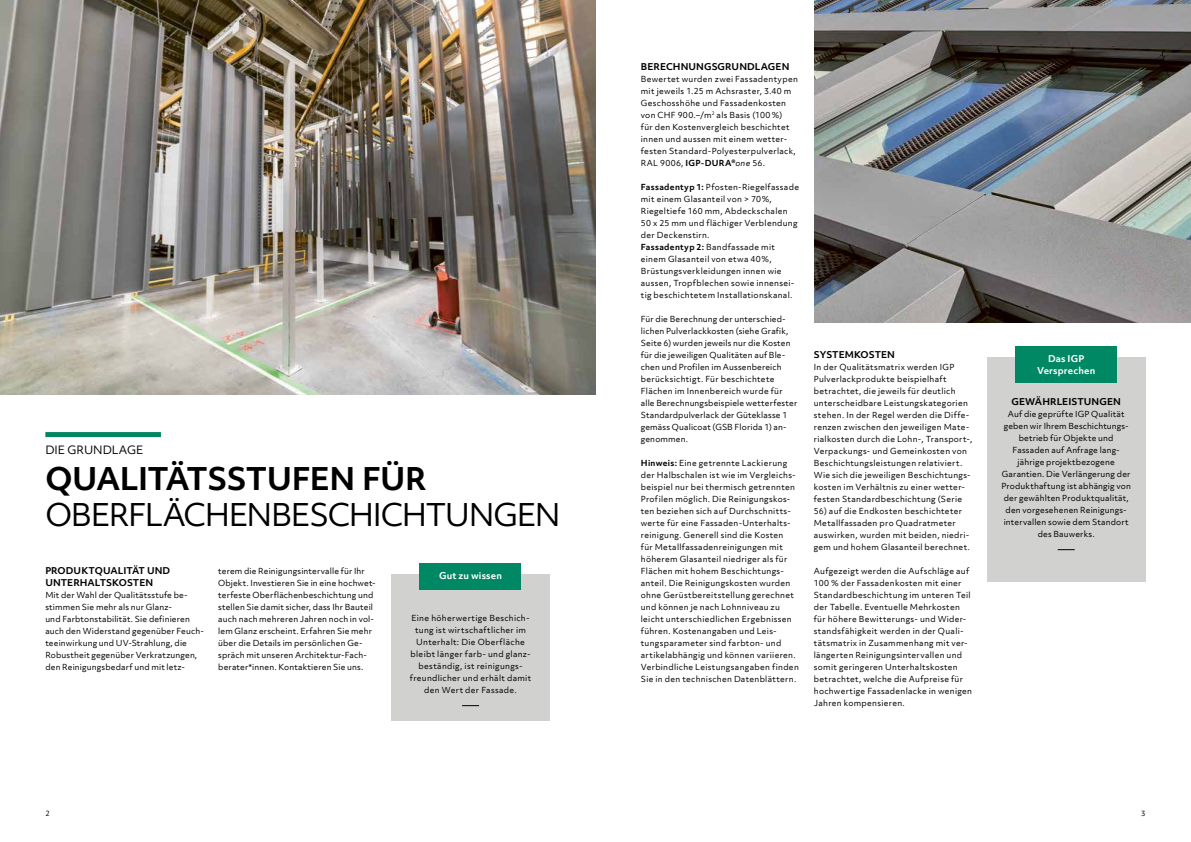
<style>
.page{position:relative;width:1191px;height:842px;background:#fff}
.page>*{position:absolute;margin:0;border:0;box-sizing:border-box;transform-origin:0 0}
.t1{font:30px "Objektiv Mk 3";letter-spacing:-.045em;color:#000}
.t2{font:700 30px "Objektiv Mk 3";letter-spacing:-.02em;color:#000}
.t3{font:11px "Objektiv Mk 3";color:#000}
.t4{font:700 9px/12px "Objektiv Mk 3";letter-spacing:.005em;color:#000}
.t5{font:700 9px/12px "Objektiv Mk 3";letter-spacing:.015em;color:#fff;text-align:center}
.t6{font:8px/12px "Objektiv Mk 3";letter-spacing:.035em;color:#000}
.t7{font:8px/12px "Objektiv Mk 3";letter-spacing:.015em;color:#000}
.t8{font:7px "Objektiv Mk 3";color:#000}
.s1{font-weight:700}
.s2{font-style:italic}
</style>
<div class="page">
<img style="left:0;top:0;width:595px;height:394px">
<img style="left:814px;top:0;width:377px;height:322px">
<div style="left:45px;top:432px;width:116px;height:5px;background:#008764"></div>
<div style="left:391px;top:574px;width:159px;height:147px;background:#d1d1cf"></div>
<svg style="left:462px;top:705px;width:17px;height:1px"></svg>
<div style="left:419px;top:563px;width:102px;height:26px;background:#008764"></div>
<div style="left:986px;top:358px;width:159px;height:224px;background:#d1d1cf"></div>
<svg style="left:1057px;top:549px;width:17px;height:1px"></svg>
<div style="left:1015px;top:346px;width:101px;height:36px;background:#008764"></div>
<h2 class="t3" style="left:45px;top:442px;width:100px">DIE GRUNDLAGE</h2>
<h1 class="t2" style="left:45px;top:458px;width:383px">QUALITÄTSSTUFEN FÜR</h1>
<h1 class="t1" style="left:45px;top:494px;width:517px">OBERFLÄCHENBESCHICHTUNGEN</h1>
<p class="t4" style="left:45px;top:564px;width:126px">PRODUKTQUALITÄT UND<br>UNTERHALTSKOSTEN</p>
<p class="t7" style="left:45px;top:589px;width:160px">Mit der Wahl der Qualitätsstufe be&shy;stimmen Sie mehr als nur Glanz-<br>und Farbtonstabilität. Sie definieren auch den Widerstand gegenüber Feuch&shy;teeinwirkung und UV-Strahlung, die Robustheit gegenüber Verkratzungen, den Reinigungsbedarf und mit letz-</p>
<p class="t7" style="left:218px;top:565px;width:159px">terem die Reinigungsintervalle für Ihr Objekt. Investieren Sie in eine hochwet&shy;terfeste Oberflächenbeschichtung und stellen Sie damit sicher, dass Ihr Bauteil auch nach mehreren Jahren noch in vol&shy;lem Glanz erscheint. Erfahren Sie mehr über die Details im persönlichen Ge&shy;spräch mit unseren Architektur-Fach&shy;berater*innen. Kontaktieren Sie uns.</p>
<p class="t5" style="left:439px;top:569px;width:64px">Gut zu wissen</p>
<p class="t6" style="left:410px;top:612px;width:123px;text-align:center">Eine höherwertige Beschich&shy;tung ist wirtschaftlicher im<br>Unterhalt: Die Oberfläche bleibt länger farb- und glanz&shy;beständig, ist reinigungs&shy;freundlicher und erhält damit den Wert der Fassade.</p>
<p class="t4" style="left:641px;top:60px;width:150px">BERECHNUNGSGRUNDLAGEN</p>
<p class="t6" style="left:641px;top:73px;width:158px">Bewertet wurden zwei Fassadentypen mit jeweils 1.25 m Achsraster, 3.40 m Geschosshöhe und Fassadenkosten von CHF 900.–/m<sup>2</sup> als Basis (100 %)<br>für den Kostenvergleich beschichtet innen und aussen mit einem wetter&shy;festen Standard-Polyesterpulverlack, RAL 9006, <span class="s1">IGP-DURA®</span><span class="s2">one</span> 56.</p>
<p class="t6" style="left:641px;top:181px;width:160px"><span class="s1">Fassadentyp 1:</span> Pfosten-Riegelfassade mit einem Glasanteil von &gt; 70%, Riegeltiefe 160 mm, Abdeckschalen 50 x 25 mm und flächiger Verblendung der Deckenstirn.<br><span class="s1">Fassadentyp 2:</span> Bandfassade mit einem Glasanteil von etwa 40%, Brüstungsverkleidungen innen wie aussen, Tropfblechen sowie innensei&shy;tig beschichtetem Installationskanal.</p>
<p class="t7" style="left:641px;top:313px;width:158px">Für die Berechnung der unterschied&shy;lichen Pulverlackkosten (siehe Grafik, Seite 6) wurden jeweils nur die Kosten für die jeweiligen Qualitäten auf Ble&shy;chen und Profilen im Aussenbereich berücksichtigt. Für beschichtete Flächen im Innenbereich wurde für alle Berechnungsbeispiele wetterfester Standardpulverlack der Güteklasse 1 gemäss Qualicoat (GSB Florida 1) an&shy;genommen.</p>
<p class="t6" style="left:641px;top:457px;width:159px"><span class="s1">Hinweis:</span> Eine getrennte Lackierung der Halbschalen ist wie im Vergleichs&shy;beispiel nur bei thermisch getrennten Profilen möglich. Die Reinigungskos&shy;ten beziehen sich auf Durchschnitts&shy;werte für eine Fassaden-Unterhalts&shy;reinigung. Generell sind die Kosten<br>für Metallfassadenreinigungen mit höherem Glasanteil niedriger als für Flächen mit hohem Beschichtungs&shy;anteil. Die Reinigungskosten wurden ohne Gerüstbereitstellung gerechnet und können je nach Lohnniveau zu leicht unterschiedlichen Ergebnissen führen. Kostenangaben und Leis&shy;tungsparameter sind farbton- und artikelabhängig und können variieren.<br>Verbindliche Leistungsangaben finden Sie in den technischen Datenblättern.</p>
<p class="t4" style="left:814px;top:348px;width:83px">SYSTEMKOSTEN</p>
<p class="t6" style="left:814px;top:361px;width:160px">In der Qualitätsmatrix werden IGP Pulverlackprodukte beispielhaft betrachtet, die jeweils für deutlich unterscheidbare Leistungskategorien stehen. In der Regel werden die Diffe&shy;renzen zwischen den jeweiligen Mate&shy;rialkosten durch die Lohn-, Transport-, Verpackungs- und Gemeinkosten von Beschichtungsleistungen relativiert.<br>Wie sich die jeweiligen Beschichtungs&shy;kosten im Verhältnis zu einer wetter&shy;festen Standardbeschichtung (Serie</p>
<p class="t6" style="left:814px;top:505px;width:157px">56) auf die Endkosten beschichteter Metallfassaden pro Quadratmeter auswirken, wurden mit beiden, niedri&shy;gem und hohem Glasanteil berechnet.</p>
<p class="t6" style="left:814px;top:565px;width:160px">Aufgezeigt werden die Aufschläge auf 100 % der Fassadenkosten mit einer Standardbeschichtung im unteren Teil der Tabelle. Eventuelle Mehrkosten für höhere Bewitterungs- und Wider&shy;standsfähigkeit werden in der Quali&shy;tätsmatrix in Zusammenhang mit ver&shy;längerten Reinigungsintervallen und somit geringeren Unterhaltskosten betrachtet, welche die Aufpreise für hochwertige Fassadenlacke in wenigen Jahren kompensieren.</p>
<p class="t5" style="left:1037px;top:352px;width:60px">Das IGP<br>Versprechen</p>
<p class="t4" style="left:1011px;top:395px;width:111px">GEWÄHRLEISTUNGEN</p>
<p class="t7" style="left:1001px;top:408px;width:131px;text-align:center">Auf die geprüfte IGP Qualität geben wir Ihrem Beschichtungs&shy;betrieb für Objekte und<br>Fassaden auf Anfrage lang&shy;jährige projektbezogene<br>Garantien. Die Verlängerung der<br>Produkthaftung ist abhängig von der gewählten Produktqualität, den vorgesehenen Reinigungs&shy;intervallen sowie dem Standort des Bauwerks.</p>
<p class="t8" style="left:45px;top:809px;width:6px">2</p>
<p class="t8" style="left:1141px;top:809px;width:6px">3</p>
</div>
